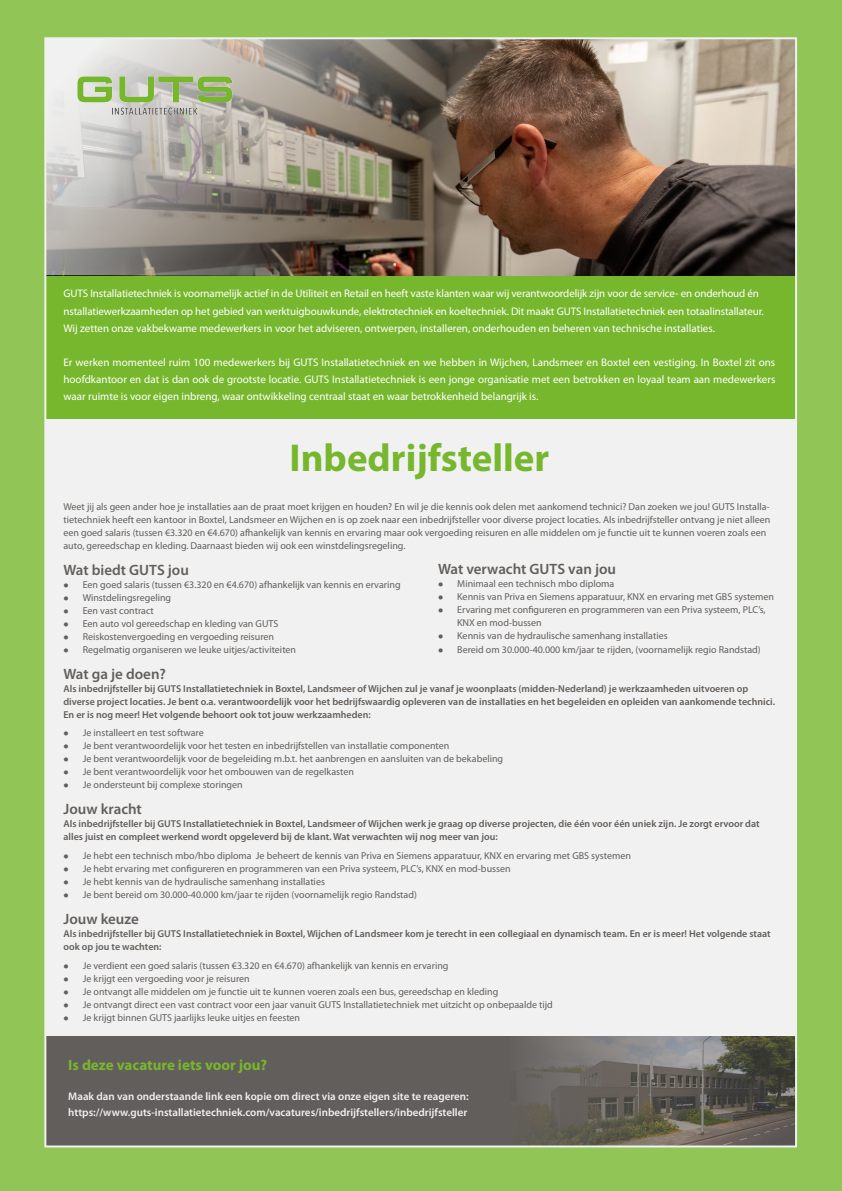
<style>
.page{position:relative;width:842px;height:1191px;background:#91c555}
.page>*{position:absolute;margin:0;border:0;box-sizing:border-box;transform-origin:0 0}
.t1{font:700 39px "Myriad Pro";color:#77b72d}
.t2{font:600 15px "Myriad Pro";color:#625e5b}
.t3{font:700 15px "Myriad Pro";color:#77b72d}
.t4{font:11px/17px "Myriad Pro";letter-spacing:-.01em;color:#fff;text-align:justify}
.t5{font:600 11px "Myriad Pro";color:#f1f1f1}
.t6{font:10px/13px "Myriad Pro";color:#625e5b}
.t7{font:600 10px/13px "Myriad Pro";color:#625e5b}
</style>
<div class="page">
<div style="left:45px;top:418px;width:751px;height:728px;background:#f1f1f1"></div>
<div style="left:45px;top:275px;width:751px;height:143px;background:#77b72d"></div>
<div style="left:45px;top:1036px;width:751px;height:110px;background:#625e5b"></div>
<img style="left:528px;top:1036px;width:266px;height:108px">
<img style="left:47px;top:40px;width:747px;height:235px">
<img style="left:77px;top:77px;width:155px;height:37px">
<p class="t4" style="left:63px;top:285px;width:697px">GUTS Installatietechniek is voornamelijk actief in de Utiliteit en Retail en heeft vaste klanten waar wij verantwoordelijk zijn voor de service- en onderhoud én</p>
<p class="t4" style="left:63px;top:302px;width:702px">nstallatiewerkzaamheden op het gebied van werktuigbouwkunde, elektrotechniek en koeltechniek. Dit maakt GUTS Installatietechniek een totaalinstallateur.</p>
<p class="t4" style="left:63px;top:319px;width:653px">Wij zetten onze vakbekwame medewerkers in voor het adviseren, ontwerpen, installeren, onderhouden en beheren van technische installaties.</p>
<p class="t4" style="left:63px;top:353px;width:713px">Er werken momenteel ruim 100 medewerkers bij GUTS Installatietechniek en we hebben in Wijchen, Landsmeer en Boxtel een vestiging. In Boxtel zit ons hoofdkantoor en dat is dan ook de grootste locatie. GUTS Installatietechniek is een jonge organisatie met een betrokken en loyaal team aan medewerkers waar ruimte is voor eigen inbreng, waar ontwikkeling centraal staat en waar betrokkenheid belangrijk is.</p>
<p class="t1" style="left:289px;top:432px;width:261px">Inbedrijfsteller</p>
<p class="t6" style="left:63px;top:499px;width:708px">Weet jij als geen ander hoe je installaties aan de praat moet krijgen en houden? En wil je die kennis ook delen met aankomend technici? Dan zoeken we jou! GUTS Installa&shy;tietechniek heeft een kantoor in Boxtel, Landsmeer en Wijchen en is op zoek naar een inbedrijfsteller voor diverse project locaties. Als inbedrijfsteller ontvang je niet alleen een goed salaris (tussen €3.320 en €4.670) afhankelijk van kennis en ervaring maar ook vergoeding reisuren en alle middelen om je functie uit te kunnen voeren zoals een auto, gereedschap en kleding. Daarnaast bieden wij ook een winstdelingsregeling.</p>
<p class="t2" style="left:63px;top:560px;width:127px">Wat biedt GUTS jou</p>
<p class="t6" style="left:63px;top:577px;width:339px">● Een goed salaris (tussen €3.320 en €4.670) afhankelijk van kennis en ervaring</p>
<p class="t6" style="left:63px;top:590px;width:109px">● Winstdelingsregeling</p>
<p class="t6" style="left:63px;top:603px;width:92px">● Een vast contract</p>
<p class="t6" style="left:63px;top:616px;width:216px">● Een auto vol gereedschap en kleding van GUTS</p>
<p class="t6" style="left:63px;top:629px;width:212px">● Reiskostenvergoeding en vergoeding reisuren</p>
<p class="t6" style="left:63px;top:642px;width:234px">● Regelmatig organiseren we leuke uitjes/activiteiten</p>
<p class="t2" style="left:63px;top:664px;width:104px">Wat ga je doen?</p>
<p class="t7" style="left:63px;top:681px;width:713px">Als inbedrijfsteller bij GUTS Installatietechniek in Boxtel, Landsmeer of Wijchen zul je vanaf je woonplaats (midden-Nederland) je werkzaamheden uitvoeren op diverse project locaties. Je bent o.a. verantwoordelijk voor het bedrijfswaardig opleveren van de installaties en het begeleiden en opleiden van aankomende technici.<br>En er is nog meer! Het volgende behoort ook tot jouw werkzaamheden:</p>
<p class="t6" style="left:63px;top:726px;width:142px">● Je installeert en test software</p>
<p class="t6" style="left:63px;top:739px;width:387px">● Je bent verantwoordelijk voor het testen en inbedrijfstellen van installatie componenten</p>
<p class="t6" style="left:63px;top:752px;width:441px">● Je bent verantwoordelijk voor de begeleiding m.b.t. het aanbrengen en aansluiten van de bekabeling</p>
<p class="t6" style="left:63px;top:765px;width:292px">● Je bent verantwoordelijk voor het ombouwen van de regelkasten</p>
<p class="t6" style="left:63px;top:778px;width:181px">● Je ondersteunt bij complexe storingen</p>
<p class="t2" style="left:63px;top:799px;width:80px">Jouw kracht</p>
<p class="t7" style="left:63px;top:817px;width:698px">Als inbedrijfsteller bij GUTS Installatietechniek in Boxtel, Landsmeer of Wijchen werk je graag op diverse projecten, die één voor één uniek zijn. Je zorgt ervoor dat alles juist en compleet werkend wordt opgeleverd bij de klant. Wat verwachten wij nog meer van jou:</p>
<p class="t6" style="left:63px;top:849px;width:569px">● Je hebt een technisch mbo/hbo diploma Je beheert de kennis van Priva en Siemens apparatuur, KNX en ervaring met GBS systemen</p>
<p class="t6" style="left:63px;top:862px;width:449px">● Je hebt ervaring met configureren en programmeren van een Priva systeem, PLC’s, KNX en mod-bussen</p>
<p class="t6" style="left:63px;top:875px;width:263px">● Je hebt kennis van de hydraulische samenhang installaties</p>
<p class="t6" style="left:63px;top:888px;width:355px">● Je bent bereid om 30.000-40.000 km/jaar te rijden (voornamelijk regio Randstad)</p>
<p class="t2" style="left:63px;top:909px;width:77px">Jouw keuze</p>
<p class="t7" style="left:63px;top:927px;width:709px">Als inbedrijfsteller bij GUTS Installatietechniek in Boxtel, Wijchen of Landsmeer kom je terecht in een collegiaal en dynamisch team. En er is meer! Het volgende staat ook op jou te wachten:</p>
<p class="t6" style="left:63px;top:958px;width:386px">● Je verdient een goed salaris (tussen €3.320 en €4.670) afhankelijk van kennis en ervaring</p>
<p class="t6" style="left:63px;top:971px;width:188px">● Je krijgt een vergoeding voor je reisuren</p>
<p class="t6" style="left:63px;top:984px;width:436px">● Je ontvangt alle middelen om je functie uit te kunnen voeren zoals een bus, gereedschap en kleding</p>
<p class="t6" style="left:63px;top:997px;width:491px">● Je ontvangt direct een vast contract voor een jaar vanuit GUTS Installatietechniek met uitzicht op onbepaalde tijd</p>
<p class="t6" style="left:63px;top:1010px;width:238px">● Je krijgt binnen GUTS jaarlijks leuke uitjes en feesten</p>
<p class="t2" style="left:438px;top:559px;width:180px">Wat verwacht GUTS van jou</p>
<p class="t6" style="left:438px;top:577px;width:178px">● Minimaal een technisch mbo diploma</p>
<p class="t6" style="left:438px;top:590px;width:338px">● Kennis van Priva en Siemens apparatuur, KNX en ervaring met GBS systemen</p>
<p class="t6" style="left:438px;top:603px;width:329px">● Ervaring met configureren en programmeren van een Priva systeem, PLC’s,</p>
<p class="t6" style="left:457px;top:616px;width:86px">KNX en mod-bussen</p>
<p class="t6" style="left:438px;top:629px;width:231px">● Kennis van de hydraulische samenhang installaties</p>
<p class="t6" style="left:438px;top:643px;width:324px">● Bereid om 30.000-40.000 km/jaar te rijden, (voornamelijk regio Randstad)</p>
<p class="t3" style="left:68px;top:1055px;width:201px">Is deze vacature iets voor jou?</p>
<p class="t5" style="left:68px;top:1089px;width:402px">Maak dan van onderstaande link een kopie om direct via onze eigen site te reageren:</p>
<p class="t5" style="left:68px;top:1105px;width:401px">https://www.guts-installatietechniek.com/vacatures/inbedrijfstellers/inbedrijfsteller</p>
</div>
